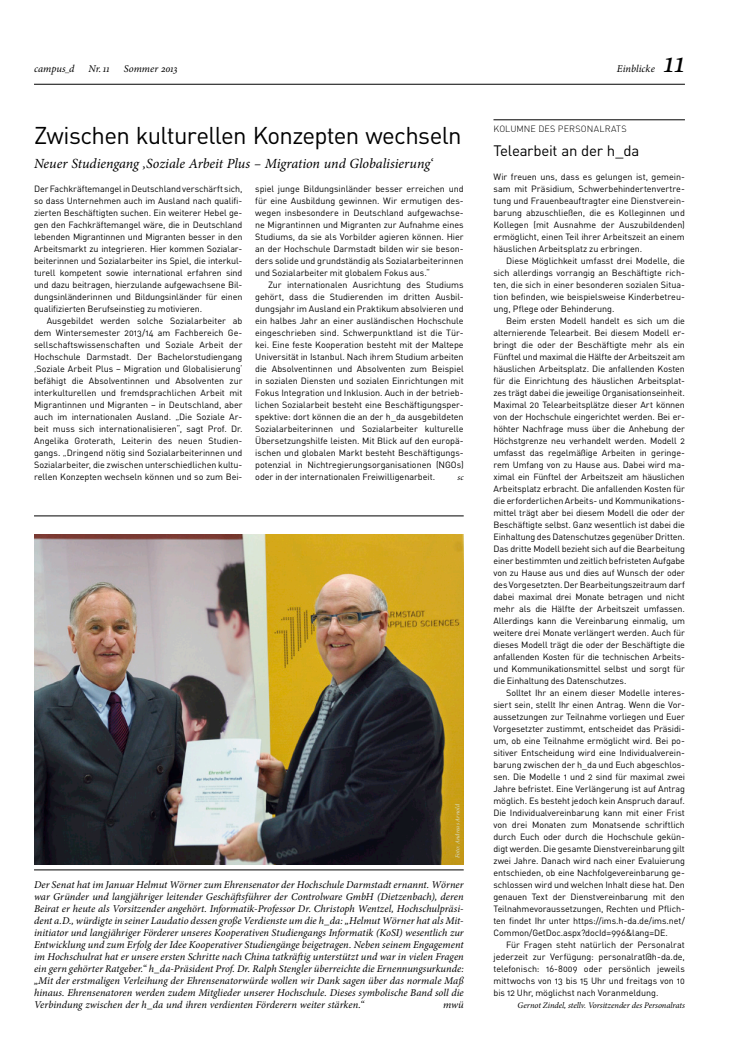
<style>
.page{position:relative;width:736px;height:1063px;background:#fff}
.page>*{position:absolute;margin:0;border:0;box-sizing:border-box;transform-origin:0 0}
.t1{font:italic 32px "Minion Pro";color:#000}
.t2{font:24px "DINOT";letter-spacing:-.03em;color:#000}
.t3{font:15px "DINOT";letter-spacing:-.02em;color:#000}
.t4{font:italic 14px "Minion Pro";letter-spacing:-.005em;color:#000}
.t5{font:italic 10.4px/12px "Minion Pro";color:#000;text-align:justify}
.t6{font:9px/12px "DINOT";letter-spacing:-.005em;color:#000;text-align:justify}
.t7{font:300 9px "DINOT";letter-spacing:.015em;color:#000}
.t8{font:italic 8.5px "Minion Pro";letter-spacing:-.005em;color:#000}
.t9{font:italic 6px "Minion Pro";letter-spacing:.02em;color:#dae5d5}
</style>
<div class="page">
<hr style="left:34px;top:84px;width:651px;height:1px;background:#000">
<hr style="left:493px;top:120px;width:192px;height:1px;background:#000">
<hr style="left:34px;top:870px;width:429px;height:1px;background:#000">
<img style="left:34px;top:534px;width:429px;height:330px">
<hr style="left:34px;top:516px;width:429px;height:1px;background:#000">
<p class="t5" style="left:34px;top:63px;width:42px">campus d</p>
<p class="t5" style="left:89px;top:63px;width:23px">Nr.11</p>
<p class="t5" style="left:124px;top:63px;width:55px">Sommer 2013</p>
<p class="t5" style="left:617px;top:63px;width:39px">Einblicke</p>
<h1 class="t1" style="left:663px;top:40px;width:23px">11</h1>
<h2 class="t2" style="left:34px;top:119px;width:429px">Zwischen kulturellen Konzepten wechseln</h2>
<h3 class="t4" style="left:34px;top:154px;width:400px">Neuer Studiengang ‚Soziale Arbeit Plus – Migration und Globalisierung‘</h3>
<p class="t6" style="left:34px;top:182px;width:210px">Der Fachkräftemangel in Deutschland verschärft sich, so dass Unternehmen auch im Ausland nach qualifi&shy;zierten Beschäftigten suchen. Ein weiterer Hebel ge&shy;gen den Fachkräftemangel wäre, die in Deutschland lebenden Migrantinnen und Migranten besser in den Arbeitsmarkt zu integrieren. Hier kommen Sozialar&shy;beiterinnen und Sozialarbeiter ins Spiel, die interkul&shy;turell kompetent sowie international erfahren sind und dazu beitragen, hierzulande aufgewachsene Bil&shy;dungsinländerinnen und Bildungsinländer für einen qualifizierten Berufseinstieg zu motivieren.</p>
<p class="t6" style="left:34px;top:314px;width:210px;text-indent:13px">Ausgebildet werden solche Sozialarbeiter ab dem Wintersemester 2013/14 am Fachbereich Ge&shy;sellschaftswissenschaften und Soziale Arbeit der Hochschule Darmstadt. Der Bachelorstudiengang ‚Soziale Arbeit Plus – Migration und Globalisierung‘ befähigt die Absolventinnen und Absolventen zur interkulturellen und fremdsprachlichen Arbeit mit Migrantinnen und Migranten – in Deutschland, aber auch im internationalen Ausland. „Die Soziale Ar&shy;beit muss sich internationalisieren“, sagt Prof. Dr.<br>Angelika Groterath, Leiterin des neuen Studien&shy;gangs. „Dringend nötig sind Sozialarbeiterinnen und Sozialarbeiter, die zwischen unterschiedlichen kultu&shy;rellen Konzepten wechseln können und so zum Bei-</p>
<p class="t6" style="left:255px;top:182px;width:210px">spiel junge Bildungsinländer besser erreichen und für eine Ausbildung gewinnen. Wir ermutigen des&shy;wegen insbesondere in Deutschland aufgewachse&shy;ne Migrantinnen und Migranten zur Aufnahme eines Studiums, da sie als Vorbilder agieren können. Hier an der Hochschule Darmstadt bilden wir sie beson&shy;ders solide und grundständig als Sozialarbeiterinnen und Sozialarbeiter mit globalem Fokus aus.“</p>
<p class="t6" style="left:255px;top:278px;width:210px;text-indent:13px">Zur internationalen Ausrichtung des Studiums gehört, dass die Studierenden im dritten Ausbil&shy;dungsjahr im Ausland ein Praktikum absolvieren und ein halbes Jahr an einer ausländischen Hochschule eingeschrieben sind. Schwerpunktland ist die Tür&shy;kei. Eine feste Kooperation besteht mit der Maltepe Universität in Istanbul. Nach ihrem Studium arbeiten die Absolventinnen und Absolventen zum Beispiel in sozialen Diensten und sozialen Einrichtungen mit Fokus Integration und Inklusion. Auch in der betrieb&shy;lichen Sozialarbeit besteht eine Beschäftigungsper&shy;spektive: dort können die an der h_da ausgebildeten Sozialarbeiterinnen und Sozialarbeiter kulturelle Übersetzungshilfe leisten. Mit Blick auf den europä&shy;ischen und globalen Markt besteht Beschäftigungs&shy;potenzial in Nichtregierungsorganisationen (NGOs) oder in der internationalen Freiwilligenarbeit.</p>
<p class="t8" style="left:457px;top:471px;width:8px">sc</p>
<p class="t9" style="left:453px;top:858px;width:55px;rotate:-90deg">Foto: Andreas Arnold</p>
<p class="t5" style="left:34px;top:879px;width:431px">Der Senat hat im Januar Helmut Wörner zum Ehrensenator der Hochschule Darmstadt ernannt. Wörner war Gründer und langjähriger leitender Geschäftsführer der Controlware GmbH (Dietzenbach), deren Beirat er heute als Vorsitzender angehört. Informatik-Professor Dr. Christoph Wentzel, Hochschulpräsi&shy;dent a.D., würdigte in seiner Laudatio dessen große Verdienste um die h_da: „Helmut Wörner hat als Mit&shy;initiator und langjähriger Förderer unseres Kooperativen Studiengangs Informatik (KoSI) wesentlich zur Entwicklung und zum Erfolg der Idee Kooperativer Studiengänge beigetragen. Neben seinem Engagement im Hochschulrat hat er unsere ersten Schritte nach China tatkräftig unterstützt und war in vielen Fragen ein gern gehörter Ratgeber.“ h_da-Präsident Prof. Dr. Ralph Stengler überreichte die Ernennungsurkunde: „Mit der erstmaligen Verleihung der Ehrensenatorwürde wollen wir Dank sagen über das normale Maß hinaus. Ehrensenatoren werden zudem Mitglieder unserer Hochschule. Dieses symbolische Band soll die Verbindung zwischen der h_da und ihren verdienten Förderern weiter stärken.“</p>
<p class="t5" style="left:443px;top:999px;width:22px">mwü</p>
<p class="t7" style="left:493px;top:123px;width:129px">KOLUM NE DES PERSO NALRATS</p>
<h3 class="t3" style="left:493px;top:140px;width:147px">Telearbeit an der h_da</h3>
<p class="t6" style="left:493px;top:170px;width:193px">Wir freuen uns, dass es gelungen ist, gemein&shy;sam mit Präsidium, Schwerbehindertenvertre&shy;tung und Frauenbeauftragter eine Dienstverein&shy;barung abzuschließen, die es Kolleginnen und Kollegen (mit Ausnahme der Auszubildenden) ermöglicht, einen Teil ihrer Arbeitszeit an einem häuslichen Arbeitsplatz zu erbringen.</p>
<p class="t6" style="left:493px;top:254px;width:193px;text-indent:13px">Diese Möglichkeit umfasst drei Modelle, die sich allerdings vorrangig an Beschäftigte rich&shy;ten, die sich in einer besonderen sozialen Situa&shy;tion befinden, wie beispielsweise Kinderbetreu&shy;ung, Pflege oder Behinderung.</p>
<p class="t6" style="left:493px;top:314px;width:193px;text-indent:13px">Beim ersten Modell handelt es sich um die alternierende Telearbeit. Bei diesem Modell er&shy;bringt die oder der Beschäftigte mehr als ein Fünftel und maximal die Hälfte der Arbeitszeit am häuslichen Arbeitsplatz. Die anfallenden Kosten für die Einrichtung des häuslichen Arbeitsplat&shy;zes trägt dabei die jeweilige Organisationseinheit.<br>Maximal 20 Telearbeitsplätze dieser Art können von der Hochschule eingerichtet werden. Bei er&shy;höhter Nachfrage muss über die Anhebung der Höchstgrenze neu verhandelt werden. Modell 2 umfasst das regelmäßige Arbeiten in geringe&shy;rem Umfang von zu Hause aus. Dabei wird ma&shy;ximal ein Fünftel der Arbeitszeit am häuslichen Arbeitsplatz erbracht. Die anfallenden Kosten für die erforderlichen Arbeits- und Kommunikations&shy;mittel trägt aber bei diesem Modell die oder der Beschäftigte selbst. Ganz wesentlich ist dabei die Einhaltung des Datenschutzes gegenüber Dritten.<br>Das dritte Modell bezieht sich auf die Bearbeitung einer bestimmten und zeitlich befristeten Aufgabe von zu Hause aus und dies auf Wunsch der oder des Vorgesetzten. Der Bearbeitungszeitraum darf dabei maximal drei Monate betragen und nicht mehr als die Hälfte der Arbeitszeit umfassen.<br>Allerdings kann die Vereinbarung einmalig, um weitere drei Monate verlängert werden. Auch für dieses Modell trägt die oder der Beschäftigte die anfallenden Kosten für die technischen Arbeits&shy;und Kommunikationsmittel selbst und sorgt für die Einhaltung des Datenschutzes.</p>
<p class="t6" style="left:493px;top:686px;width:193px;text-indent:13px">Solltet Ihr an einem dieser Modelle interes&shy;siert sein, stellt Ihr einen Antrag. Wenn die Vor&shy;aussetzungen zur Teilnahme vorliegen und Euer Vorgesetzter zustimmt, entscheidet das Präsidi&shy;um, ob eine Teilnahme ermöglicht wird. Bei po&shy;sitiver Entscheidung wird eine Individualverein&shy;barung zwischen der h_da und Euch abgeschlos&shy;sen. Die Modelle 1 und 2 sind für maximal zwei Jahre befristet. Eine Verlängerung ist auf Antrag möglich. Es besteht jedoch kein Anspruch darauf.<br>Die Individualvereinbarung kann mit einer Frist von drei Monaten zum Monatsende schriftlich durch Euch oder durch die Hochschule gekün&shy;digt werden. Die gesamte Dienstvereinbarung gilt zwei Jahre. Danach wird nach einer Evaluierung entschieden, ob eine Nachfolgevereinbarung ge&shy;schlossen wird und welchen Inhalt diese hat. Den genauen Text der Dienstvereinbarung mit den Teilnahmevoraussetzungen, Rechten und Pflich&shy;ten findet Ihr unter https://ims.h-da.de/ims.net/ Common/GetDoc.aspx?docId=996&amp;lang=DE.</p>
<p class="t6" style="left:493px;top:938px;width:193px;text-indent:13px">Für Fragen steht natürlich der Personalrat jederzeit zur Verfügung: personalrat@h-da.de, telefonisch: 16-8009 oder persönlich jeweils mittwochs von 13 bis 15 Uhr und freitags von 10 bis 12 Uhr, möglichst nach Voranmeldung.</p>
<p class="t8" style="left:517px;top:999px;width:169px">Gernot Zindel, stellv. Vorsitzender des Personalrats</p>
</div>
